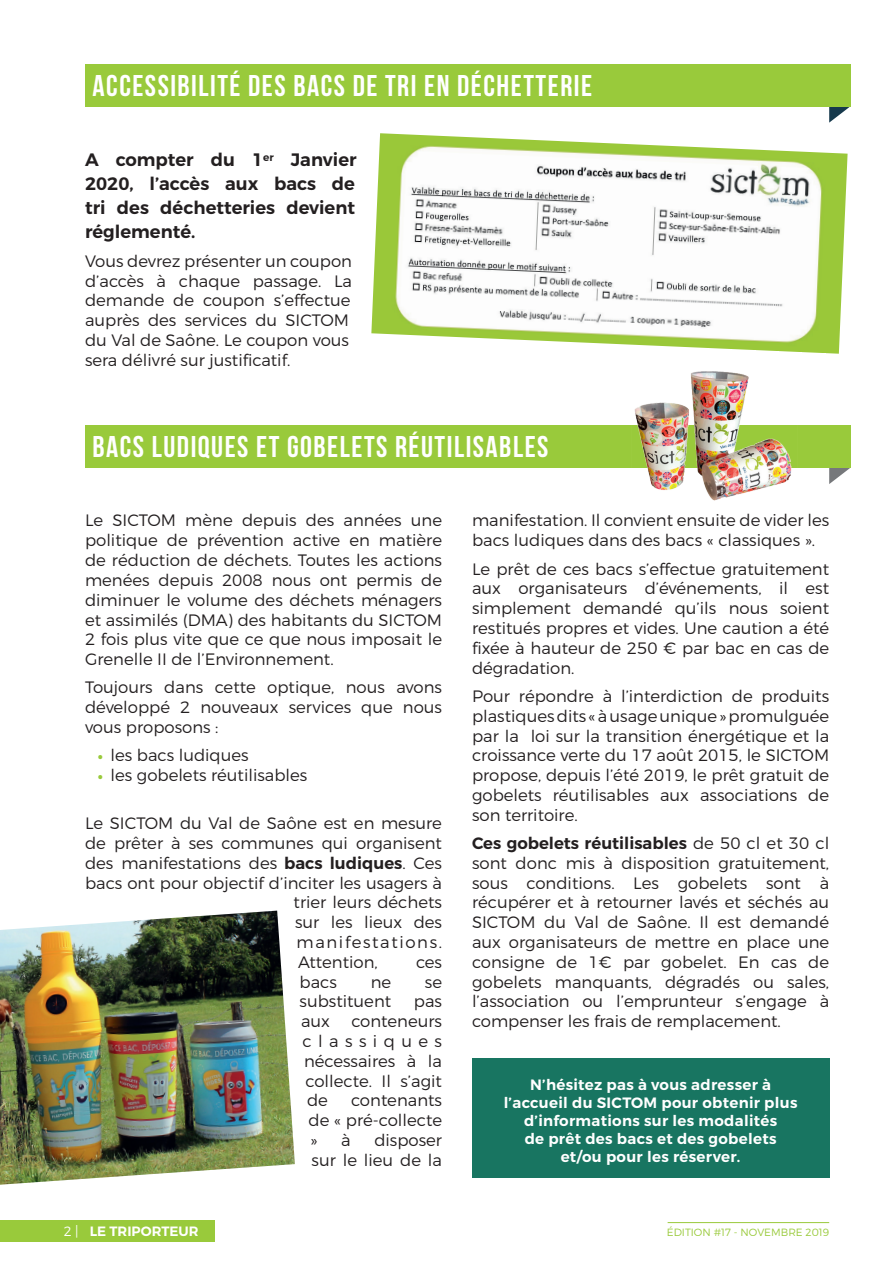
<style>
.page{position:relative;width:893px;height:1263px;background:#fff}
.page>*{position:absolute;margin:0;border:0;box-sizing:border-box;transform-origin:0 0}
.t1{font:700 30px "Bebas Neue";letter-spacing:.05em;color:#fff}
.t2{font:600 18px/24px "Montserrat";color:#231f20;text-align:justify}
.t3{font:300 16.5px/19.8px "Montserrat";color:#231f20;text-align:justify}
.t4{font:300 16.5px "Montserrat";letter-spacing:.1em;color:#231f20}
.t5{font:600 15px/18px "Montserrat";letter-spacing:.02em;color:#fff;text-align:center}
.t6{font:600 13.5px "Montserrat";color:#fff}
.t7{font:300 10.5px "Montserrat";color:#99ca3b}
.s1{font-family:"Source Sans Pro";font-weight:700;font-size:15px;color:#99ca3b}
.s2{font-weight:600}
.s3{font-weight:300}
</style>
<div class="page">
<div style="left:0;top:1220px;width:215px;height:22px;background:#99ca3b"></div>
<hr style="left:668px;top:1222px;width:161px;height:1px;background:#99ca3b">
<svg style="left:829px;top:106px;width:21px;height:17px"></svg>
<div style="left:85px;top:64px;width:765px;height:42px;background:#99ca3b"></div>
<img style="left:371px;top:133px;width:477px;height:221px">
<svg style="left:829px;top:468px;width:21px;height:16px"></svg>
<div style="left:85px;top:425px;width:765px;height:43px;background:#99ca3b"></div>
<img style="left:0;top:910px;width:295px;height:275px">
<div style="left:472px;top:1059px;width:357px;height:119px;background:#187561"></div>
<img style="left:634px;top:371px;width:158px;height:130px">
<h1 class="t1" style="left:93px;top:69px;width:501px">ACCESSIBILITÉ DES BACS DE TRI EN DÉCHETTERIE</h1>
<p class="t2" style="left:85px;top:148px;width:273px">A compter du 1<sup>er</sup> Janvier 2020, l’accès aux bacs de tri des déchetteries devient réglementé.</p>
<p class="t3" style="left:85px;top:251px;width:269px;text-align:left">Vous devrez présenter un coupon d’accès à chaque passage. La demande de coupon s’effectue auprès des services du SICTOM du Val de Saône. Le coupon vous sera délivré sur justificatif.</p>
<h1 class="t1" style="left:93px;top:430px;width:457px">BACS LUDIQUES ET GOBELETS RÉUTILISABLES</h1>
<p class="t3" style="left:85px;top:510px;width:359px">Le SICTOM mène depuis des années une politique de prévention active en matière de réduction de déchets. Toutes les actions menées depuis 2008 nous ont permis de diminuer le volume des déchets ménagers et assimilés (DMA) des habitants du SICTOM 2 fois plus vite que ce que nous imposait le Grenelle II de l’Environnement.</p>
<p class="t3" style="left:85px;top:677px;width:359px">Toujours dans cette optique, nous avons développé 2 nouveaux services que nous vous proposons :</p>
<p class="t3" style="left:98px;top:745px;width:152px"><span class="s1">•</span> les bacs ludiques</p>
<p class="t3" style="left:98px;top:765px;width:211px"><span class="s1">•</span> les gobelets réutilisables</p>
<p class="t3" style="left:85px;top:813px;width:358px">Le SICTOM du Val de Saône est en mesure</p>
<p class="t3" style="left:85px;top:833px;width:358px">de prêter à ses communes qui organisent</p>
<p class="t3" style="left:85px;top:853px;width:358px">des manifestations des <span class="s2">bacs ludiques</span>. Ces</p>
<p class="t3" style="left:85px;top:872px;width:359px">bacs ont pour objectif d’inciter les usagers à</p>
<p class="t3" style="left:294px;top:892px;width:150px">trier leurs déchets</p>
<p class="t3" style="left:295px;top:912px;width:148px">sur les lieux des</p>
<p class="t4" style="left:297px;top:932px;width:147px">manifestations.</p>
<p class="t3" style="left:298px;top:952px;width:81px">Attention,</p>
<p class="t3" style="left:416px;top:952px;width:28px">ces</p>
<p class="t3" style="left:300px;top:971px;width:39px">bacs</p>
<p class="t3" style="left:371px;top:971px;width:22px">ne</p>
<p class="t3" style="left:425px;top:971px;width:19px">se</p>
<p class="t3" style="left:300px;top:991px;width:93px">substituent</p>
<p class="t3" style="left:414px;top:991px;width:30px">pas</p>
<p class="t3" style="left:301px;top:1011px;width:30px">aux</p>
<p class="t3" style="left:303px;top:1011px;width:141px;text-indent:49px">conteneurs classiques nécessaires à la collecte. Il s’agit de</p>
<p class="t3" style="left:309px;top:1090px;width:135px;text-indent:43px">contenants de « pré-collecte » à</p>
<p class="t3" style="left:312px;top:1130px;width:132px;text-align:right">disposer<br>sur le lieu de la</p>
<p class="t3" style="left:472px;top:510px;width:359px">manifestation. Il convient ensuite de vider les bacs ludiques dans des bacs « classiques ».</p>
<p class="t3" style="left:472px;top:558px;width:359px">Le prêt de ces bacs s’effectue gratuitement aux organisateurs d’événements, il est simplement demandé qu’ils nous soient restitués propres et vides. Une caution a été fixée à hauteur de 250 € par bac en cas de dégradation.</p>
<p class="t3" style="left:472px;top:686px;width:359px">Pour répondre à l’interdiction de produits plastiques dits « à usage unique » promulguée par la loi sur la transition énergétique et la croissance verte du 17 août 2015, le SICTOM propose, depuis l’été 2019, le prêt gratuit de gobelets réutilisables aux associations de son territoire.</p>
<p class="t3" style="left:472px;top:833px;width:359px"><span class="s2">Ces gobelets réutilisables</span> de 50 cl et 30 cl sont donc mis à disposition gratuitement, sous conditions. Les gobelets sont à récupérer et à retourner lavés et séchés au SICTOM du Val de Saône. Il est demandé aux organisateurs de mettre en place une consigne de 1€ par gobelet. En cas de gobelets manquants, dégradés ou sales, l’association ou l’emprunteur s’engage à compenser les frais de remplacement.</p>
<p class="t5" style="left:504px;top:1075px;width:295px">N’hésitez pas à vous adresser à l’accueil du SICTOM pour obtenir plus d’informations sur les modalités<br>de prêt des bacs et des gobelets et/ou pour les réserver.</p>
<p class="t6" style="left:64px;top:1223px;width:136px"><span class="s3">2 |</span> LE TRIPORTEUR</p>
<p class="t7" style="left:667px;top:1226px;width:164px">ÉDITION #17 - NOVEMBRE 2019</p>
</div>
